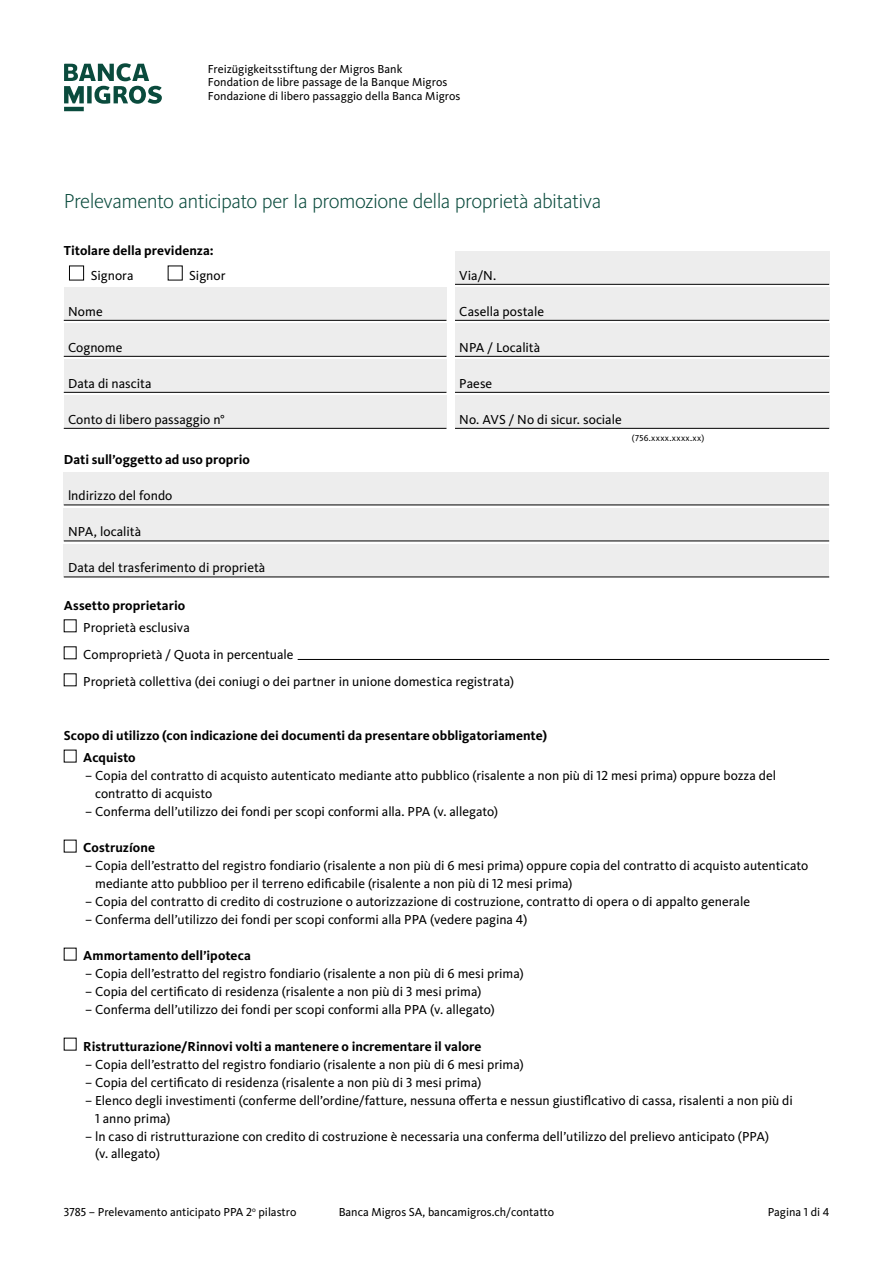
<style>
.page{position:relative;width:893px;height:1263px;background:#fff}
.page>*{position:absolute;margin:0;border:0;box-sizing:border-box;transform-origin:0 0}
.t1{font:300 21px "Migrosbank Kievit";letter-spacing:-.025em;color:#0a4b3d}
.t2{font:13.5px/18px "Migrosbank Kievit";color:#000}
.t3{font:700 13.5px/22.2px "Migrosbank Kievit";color:#000}
.t4{font:12px/13.5px "Migrosbank Kievit";color:#000}
.t5{font:9px "Migrosbank Kievit";letter-spacing:.04em;color:#000}
</style>
<div class="page">
<div style="left:64px;top:472px;width:765px;height:32px;background:#ededed"></div>
<hr style="left:64px;top:505px;width:765px;height:1px;background:#000">
<div style="left:64px;top:508px;width:765px;height:32px;background:#ededed"></div>
<hr style="left:64px;top:541px;width:765px;height:1px;background:#000">
<div style="left:64px;top:544px;width:765px;height:32px;background:#ededed"></div>
<hr style="left:64px;top:577px;width:765px;height:1px;background:#000">
<hr style="left:298px;top:659px;width:531px;height:1px;background:#000">
<div style="left:455px;top:252px;width:374px;height:32px;background:#ededed"></div>
<hr style="left:455px;top:284px;width:374px;height:1px;background:#000">
<div style="left:455px;top:288px;width:374px;height:32px;background:#ededed"></div>
<hr style="left:455px;top:320px;width:374px;height:1px;background:#000">
<div style="left:455px;top:324px;width:374px;height:32px;background:#ededed"></div>
<hr style="left:455px;top:356px;width:374px;height:1px;background:#000">
<div style="left:455px;top:360px;width:374px;height:32px;background:#ededed"></div>
<hr style="left:455px;top:392px;width:374px;height:1px;background:#000">
<div style="left:455px;top:396px;width:374px;height:32px;background:#ededed"></div>
<hr style="left:455px;top:428px;width:374px;height:1px;background:#000">
<div style="left:64px;top:288px;width:382px;height:32px;background:#ededed"></div>
<hr style="left:64px;top:320px;width:382px;height:1px;background:#000">
<div style="left:64px;top:324px;width:382px;height:32px;background:#ededed"></div>
<hr style="left:64px;top:356px;width:382px;height:1px;background:#000">
<div style="left:64px;top:360px;width:382px;height:32px;background:#ededed"></div>
<hr style="left:64px;top:392px;width:382px;height:1px;background:#000">
<div style="left:64px;top:396px;width:382px;height:32px;background:#ededed"></div>
<hr style="left:64px;top:428px;width:382px;height:1px;background:#000">
<div style="left:69px;top:266px;width:15px;height:14px;border:1px solid #000"></div>
<svg style="left:64px;top:63px;width:98px;height:48px"></svg>
<p class="t4" style="left:208px;top:62px;width:254px">Freizügigkeitsstiftung der Migros Bank<br>Fondation de libre passage de la Banque Migros<br>Fondazione di libero passaggio della Banca Migros</p>
<h1 class="t1" style="left:64px;top:188px;width:539px">Prelevamento anticipato per Ia promozione della proprietà abitativa</h1>
<p class="t3" style="left:64px;top:240px;width:151px">Titolare della previdenza:</p>
<p class="t2" style="left:91px;top:266px;width:44px">Signora</p>
<p class="t2" style="left:189px;top:266px;width:38px">Signor</p>
<p class="t2" style="left:68px;top:302px;width:36px">Nome</p>
<p class="t2" style="left:68px;top:338px;width:56px">Cognome</p>
<p class="t2" style="left:68px;top:374px;width:85px">Data di nascita</p>
<p class="t2" style="left:68px;top:410px;width:158px">Conto di libero passaggio n°</p>
<p class="t2" style="left:459px;top:266px;width:39px">Via/N.</p>
<p class="t2" style="left:459px;top:302px;width:86px">Casella postale</p>
<p class="t2" style="left:459px;top:338px;width:83px">NPA / Località</p>
<p class="t2" style="left:459px;top:374px;width:35px">Paese</p>
<p class="t2" style="left:459px;top:410px;width:164px">No. AVS / No di sicur. sociale</p>
<p class="t3" style="left:64px;top:449px;width:188px">Dati sull’oggetto ad uso proprio</p>
<p class="t2" style="left:68px;top:487px;width:106px">lndirizzo del fondo</p>
<p class="t2" style="left:68px;top:523px;width:75px">NPA, località</p>
<p class="t2" style="left:68px;top:559px;width:199px">Data del trasferimento di proprietà</p>
<p class="t3" style="left:64px;top:594px;width:123px">Assetto proprietario</p>
<p class="t2" style="left:83px;top:614px;width:432px;line-height:27px">Proprietà esclusiva<br>Comproprietà / Quota in percentuale<br>Proprietà collettiva (dei coniugi o dei partner in unione domestica registrata)</p>
<p class="t5" style="left:632px;top:432px;width:74px">(756.xxxx.xxxx.xx)</p>
<p class="t3" style="left:83px;top:724px;width:465px;text-indent:-20px">Scopo di utilizzo (con indicazione dei documenti da presentare obbligatoriamente)<br>Acquisto</p>
<p class="t2" style="left:95px;top:767px;width:682px;text-indent:-10px">– Copia del contratto di acquisto autenticato mediante atto pubblico (risalente a non più di 12 mesi prima) oppure bozza del contratto di acquisto</p>
<p class="t2" style="left:85px;top:803px;width:415px">– Conferma dell’utilizzo dei fondi per scopi conformi alla. PPA (v. allegato)</p>
<p class="t3" style="left:83px;top:837px;width:73px">Costruzíone</p>
<p class="t2" style="left:95px;top:857px;width:715px;text-indent:-10px">– Copia dell’estratto del registro fondiario (risalente a non più di 6 mesi prima) oppure copia del contratto di acquisto autenticato mediante atto pubblioo per il terreno edificabile (risalente a non più di 12 mesi prima)</p>
<p class="t2" style="left:85px;top:893px;width:667px">– Copia del contratto di credito di costruzione o autorizzazione di costruzione, contratto di opera o di appalto generale</p>
<p class="t2" style="left:85px;top:911px;width:444px">– Conferma dell’utilizzo dei fondi per scopi conformi alla PPA (vedere pagina 4)</p>
<p class="t3" style="left:83px;top:945px;width:169px">Ammortamento dell’ipoteca</p>
<p class="t2" style="left:85px;top:965px;width:440px">– Copia dell’estratto del registro fondiario (risalente a non più di 6 mesi prima)</p>
<p class="t2" style="left:85px;top:983px;width:398px">– Copia del certificato di residenza (risalente a non più di 3 mesi prima)</p>
<p class="t2" style="left:85px;top:1001px;width:411px">– Conferma dell’utilizzo dei fondi per scopi conformi alla PPA (v. allegato)</p>
<p class="t3" style="left:83px;top:1035px;width:400px">Ristrutturazione/Rinnovi volti a mantenere o incrementare il valore</p>
<p class="t2" style="left:85px;top:1055px;width:440px">– Copia dell’estratto del registro fondiario (risalente a non più di 6 mesi prima)</p>
<p class="t2" style="left:85px;top:1073px;width:398px">– Copia del certificato di residenza (risalente a non più di 3 mesi prima)</p>
<p class="t2" style="left:95px;top:1091px;width:699px;text-indent:-10px">– Elenco degli investimenti (conferme dell’ordine/fatture, nessuna offerta e nessun giustiflcativo di cassa, risalenti a non più di<br>1 anno prima)</p>
<p class="t2" style="left:95px;top:1127px;width:676px;text-indent:-10px">– ln caso di ristrutturazione con credito di costruzione è necessaria una conferma dell’utilizzo del prelievo anticipato (PPA) (v. allegato)</p>
<p class="t4" style="left:64px;top:1205px;width:234px">3785 – Prelevamento anticipato PPA 2<sup>o</sup> pilastro</p>
<p class="t4" style="left:339px;top:1205px;width:217px">Banca Migros SA, bancamigros.ch/contatto</p>
<p class="t4" style="left:768px;top:1205px;width:63px">Pagina 1 di 4</p>
</div>
